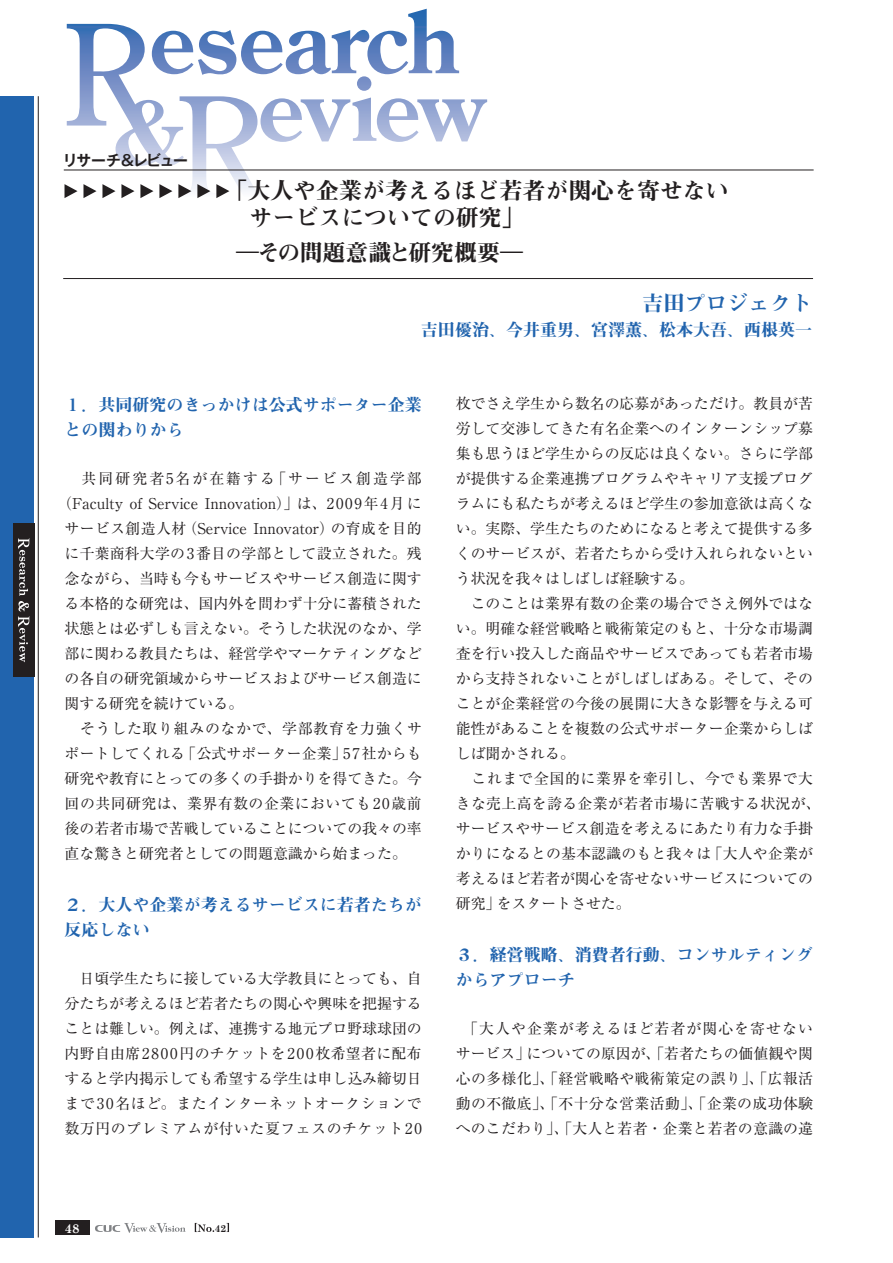
<style>
.page{position:relative;width:893px;height:1263px;background:#fff}
.page>*{position:absolute;margin:0;border:0;box-sizing:border-box;transform-origin:0 0}
.t1{font:22.95px/26.5px "Midashi Min Pro MA31";color:#231f20}
.t2{font:21.3px "Midashi Min Pro MA31";color:#2164ae}
.t3{font:16.95px/25px "Midashi Min Pro MA31";color:#2164ae}
.t4{font:14.85px/25px "Ryumin Pro";color:#231f20;text-align:justify}
.t5{font:14.85px "Ryumin Pro";letter-spacing:.035em;color:#231f20}
.t6{font:14.85px "Ryumin Pro";letter-spacing:.05em;color:#231f20}
.t7{font:14.85px "Ryumin Pro";letter-spacing:.14em;color:#231f20}
.t8{font:700 14.85px "Gothic MB101 Pro De";letter-spacing:-.09em;color:#231f20}
.t9{font:700 12.75px "Century Schoolbook";color:#fff}
.t10{font:700 10.05px "Century Schoolbook";color:#231f20}
.s1{font-family:"Gothic MB101 Pro"}
</style>
<div class="page">
<svg style="left:195px;top:1223px;width:19px;height:9px"></svg>
<svg style="left:227px;top:1223px;width:2px;height:9px"></svg>
<div style="left:55px;top:1220px;width:34px;height:15px;background:#231f20"></div>
<svg style="left:95px;top:1223px;width:91px;height:10px"></svg>
<hr style="left:38px;top:96px;width:1px;height:1141px;background:#231f20">
<div style="left:0;top:96px;width:34px;height:1141px;background:#2164ae"></div>
<div style="left:13px;top:524px;width:21px;height:153px;background:#231f20"></div>
<svg style="left:18px;top:538px;width:11px;height:124px"></svg>
<svg style="left:65px;top:9px;width:422px;height:189px"></svg>
<hr style="left:63px;top:278px;width:750px;height:1px;background:#231f20">
<hr style="left:64px;top:170px;width:750px;height:1px;background:#231f20">
<p class="t8" style="left:63px;top:148px;width:127px">リサーチ＆レビュー</p>
<h1 class="t1" style="left:250px;top:175px;width:481px;text-indent:-25px">「大人や企業が考えるほど若者が関心を寄せないサービスについての研究」</h1>
<h1 class="t1" style="left:236px;top:237px;width:288px"><span class="s1">―</span>その問題意識と研究概要<span class="s1">―</span></h1>
<h2 class="t2" style="left:642px;top:287px;width:172px">吉田プロジェクト</h2>
<p class="t3" style="left:421px;top:316px;width:393px">吉田優治、今井重男、宮澤薫、松本大吾、西根英一</p>
<p class="t3" style="left:65px;top:390px;width:359px">１．共同研究のきっかけは公式サポーター企業との関わりから</p>
<p class="t7" style="left:65px;top:467px;width:359px">　共同研究者5名が在籍する「サービス創造学部</p>
<p class="t4" style="left:57px;top:490px;width:366px">（Faculty of Service Innovation）」は、2009年4月に</p>
<p class="t4" style="left:65px;top:515px;width:359px">サービス創造人材（Service Innovator）の育成を目的</p>
<p class="t4" style="left:65px;top:540px;width:359px">に千葉商科大学の3番目の学部として設立された。残</p>
<p class="t4" style="left:65px;top:565px;width:359px">念ながら、当時も今もサービスやサービス創造に関す</p>
<p class="t4" style="left:65px;top:590px;width:359px">る本格的な研究は、国内外を問わず十分に蓄積された</p>
<p class="t4" style="left:65px;top:615px;width:359px">状態とは必ずしも言えない。そうした状況のなか、学</p>
<p class="t4" style="left:65px;top:640px;width:359px">部に関わる教員たちは、経営学やマーケティングなど</p>
<p class="t4" style="left:65px;top:665px;width:359px">の各自の研究領域からサービスおよびサービス創造に</p>
<p class="t4" style="left:65px;top:690px;width:180px">関する研究を続けている。</p>
<p class="t6" style="left:65px;top:717px;width:359px">　そうした取り組みのなかで、学部教育を力強くサ</p>
<p class="t4" style="left:65px;top:740px;width:359px">ポートしてくれる「公式サポーター企業」57社からも</p>
<p class="t4" style="left:65px;top:765px;width:359px">研究や教育にとっての多くの手掛かりを得てきた。今</p>
<p class="t5" style="left:65px;top:791px;width:359px">回の共同研究は、業界有数の企業においても20歳前</p>
<p class="t4" style="left:65px;top:815px;width:359px">後の若者市場で苦戦していることについての我々の率</p>
<p class="t4" style="left:65px;top:840px;width:344px">直な驚きと研究者としての問題意識から始まった。</p>
<p class="t3" style="left:65px;top:890px;width:359px">２．大人や企業が考えるサービスに若者たちが反応しない</p>
<p class="t4" style="left:65px;top:964px;width:359px">　日頃学生たちに接している大学教員にとっても、自分たちが考えるほど若者たちの関心や興味を把握することは難しい。例えば、連携する地元プロ野球球団の内野自由席2800円のチケットを200枚希望者に配布すると学内掲示しても希望する学生は申し込み締切日まで30名ほど。またインターネットオークションで数万円のプレミアムが付いた夏フェスのチケット20</p>
<p class="t4" style="left:456px;top:390px;width:366px;text-align:left">枚でさえ学生から数名の応募があっただけ。教員が苦労して交渉してきた有名企業へのインターンシップ募集も思うほど学生からの反応は良くない。さらに学部が提供する企業連携プログラムやキャリア支援プログラムにも私たちが考えるほど学生の参加意欲は高くない。実際、学生たちのためになると考えて提供する多くのサービスが、若者たちから受け入れられないという状況を我々はしばしば経験する。<br>　このことは業界有数の企業の場合でさえ例外ではない。明確な経営戦略と戦術策定のもと、十分な市場調査を行い投入した商品やサービスであっても若者市場から支持されないことがしばしばある。そして、そのことが企業経営の今後の展開に大きな影響を与える可能性があることを複数の公式サポーター企業からしばしば聞かされる。<br>　これまで全国的に業界を牽引し、今でも業界で大きな売上高を誇る企業が若者市場に苦戦する状況が、サービスやサービス創造を考えるにあたり有力な手掛かりになるとの基本認識のもと我々は「大人や企業が考えるほど若者が関心を寄せないサービスについての研究」をスタートさせた。</p>
<p class="t3" style="left:456px;top:940px;width:359px">３．経営戦略、消費者行動、コンサルティングからアプローチ</p>
<p class="t4" style="left:456px;top:1014px;width:359px">　「大人や企業が考えるほど若者が関心を寄せないサービス」についての原因が、「若者たちの価値観や関心の多様化」、「経営戦略や戦術策定の誤り」、「広報活動の不徹底」、「不十分な営業活動」、「企業の成功体験へのこだわり」、「大人と若者・企業と若者の意識の違</p>
<p class="t9" style="left:65px;top:1220px;width:16px">48</p>
<p class="t10" style="left:215px;top:1222px;width:13px">42</p>
</div>
